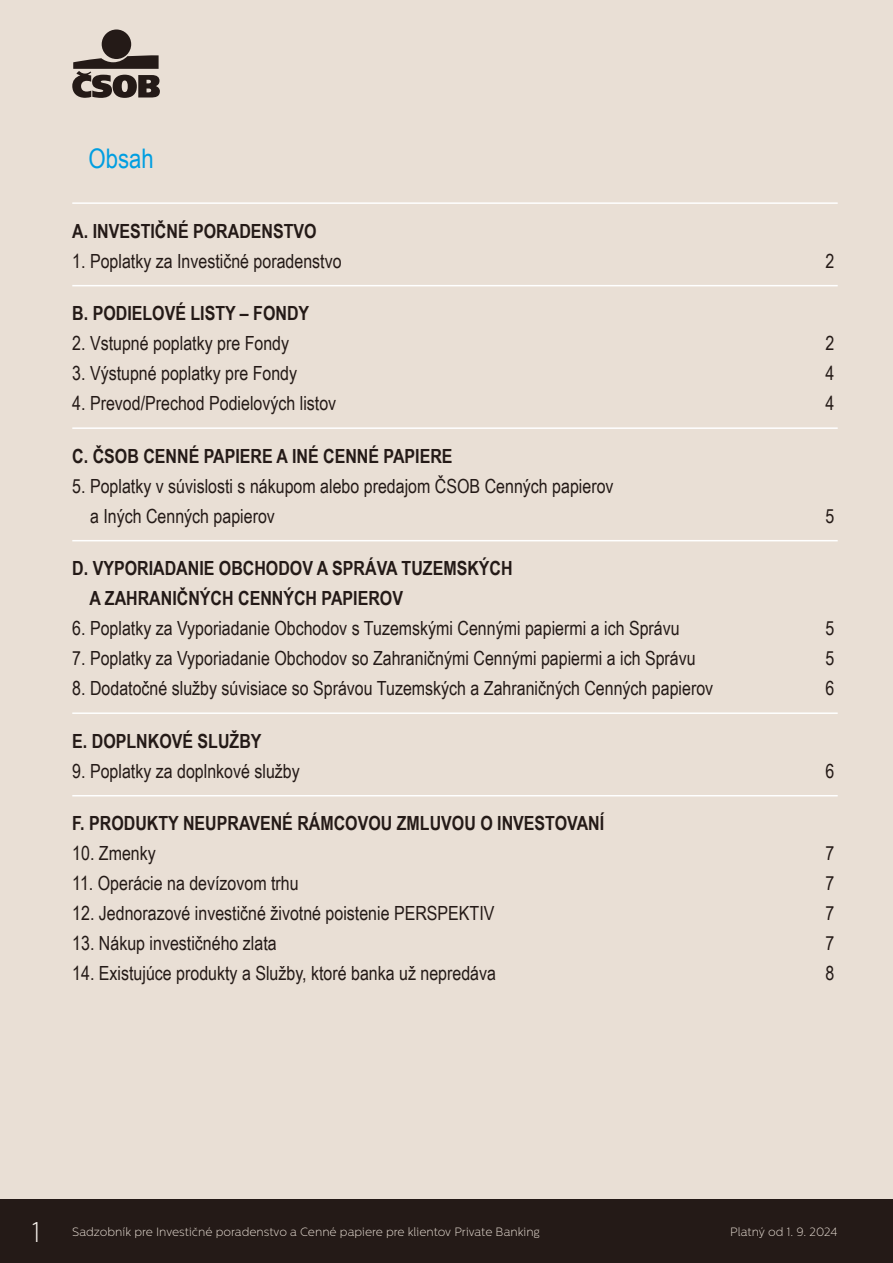
<style>
.page{position:relative;width:893px;height:1263px;background:#e9dfd5}
.page>*{position:absolute;margin:0;border:0;box-sizing:border-box;transform-origin:0 0}
.t1{font:200 28.5px "Centrale Sans";color:#f4efea}
.t2{font:27px "Arial Narrow";color:#009ee1}
.t3{font:19.5px/30px "Arial Narrow";color:#241a17}
.t4{font:700 19.5px/30px "Arial Narrow";color:#241a17}
.t5{font:200 12px "Centrale Sans";color:#e9dfd5}
</style>
<div class="page">
<div style="left:0;top:1199px;width:893px;height:64px;background:#241a17"></div>
<div style="left:102px;top:30px;width:29px;height:29px;background:#241a17;border-radius:50%"></div>
<svg style="left:72px;top:55px;width:88px;height:43px"></svg>
<hr style="left:72px;top:202px;width:766px;height:2px;background:#fff">
<hr style="left:72px;top:285px;width:766px;height:1px;background:#fff">
<hr style="left:72px;top:427px;width:766px;height:2px;background:#fff">
<hr style="left:72px;top:540px;width:766px;height:1px;background:#fff">
<hr style="left:72px;top:712px;width:766px;height:2px;background:#fff">
<hr style="left:72px;top:795px;width:766px;height:1px;background:#fff">
<h2 class="t2" style="left:89px;top:139px;width:67px">Obsah</h2>
<p class="t4" style="left:72px;top:215px;width:246px">A. INVESTIČNÉ PORADENSTVO</p>
<p class="t3" style="left:72px;top:245px;width:271px">1. Poplatky za Investičné poradenstvo</p>
<p class="t3" style="left:825px;top:245px;width:10px">2</p>
<p class="t4" style="left:72px;top:298px;width:238px">B. PODIELOVÉ LISTY – FONDY</p>
<p class="t3" style="left:72px;top:328px;width:218px">2. Vstupné poplatky pre Fondy</p>
<p class="t3" style="left:825px;top:328px;width:10px">2</p>
<p class="t3" style="left:72px;top:358px;width:226px">3. Výstupné poplatky pre Fondy</p>
<p class="t3" style="left:825px;top:358px;width:10px">4</p>
<p class="t3" style="left:72px;top:388px;width:265px">4. Prevod/Prechod Podielových listov</p>
<p class="t3" style="left:825px;top:388px;width:10px">4</p>
<p class="t4" style="left:72px;top:440px;width:382px">C. ČSOB CENNÉ PAPIERE A INÉ CENNÉ PAPIERE</p>
<p class="t3" style="left:90px;top:470px;width:525px;text-indent:-18px">5. Poplatky v súvislosti s nákupom alebo predajom ČSOB Cenných papierov a Iných Cenných papierov</p>
<p class="t3" style="left:825px;top:500px;width:10px">5</p>
<p class="t4" style="left:89px;top:552px;width:425px;text-indent:-17px">D. VYPORIADANIE OBCHODOV A SPRÁVA TUZEMSKÝCH<br>A ZAHRANIČNÝCH CENNÝCH PAPIEROV</p>
<p class="t3" style="left:72px;top:613px;width:609px">6. Poplatky za Vyporiadanie Obchodov s Tuzemskými Cennými papiermi a ich Správu</p>
<p class="t3" style="left:825px;top:613px;width:10px">5</p>
<p class="t3" style="left:72px;top:643px;width:625px">7. Poplatky za Vyporiadanie Obchodov so Zahraničnými Cennými papiermi a ich Správu</p>
<p class="t3" style="left:825px;top:643px;width:10px">5</p>
<p class="t3" style="left:72px;top:673px;width:642px">8. Dodatočné služby súvisiace so Správou Tuzemských a Zahraničných Cenných papierov</p>
<p class="t3" style="left:825px;top:673px;width:10px">6</p>
<p class="t4" style="left:72px;top:725px;width:191px">E. DOPLNKOVÉ SLUŽBY</p>
<p class="t3" style="left:72px;top:755px;width:229px">9. Poplatky za doplnkové služby</p>
<p class="t3" style="left:825px;top:755px;width:10px">6</p>
<p class="t4" style="left:72px;top:807px;width:533px">F. PRODUKTY NEUPRAVENÉ RÁMCOVOU ZMLUVOU O INVESTOVANÍ</p>
<p class="t3" style="left:72px;top:838px;width:85px">10. Zmenky</p>
<p class="t3" style="left:825px;top:838px;width:10px">7</p>
<p class="t3" style="left:72px;top:868px;width:228px">11. Operácie na devízovom trhu</p>
<p class="t3" style="left:825px;top:868px;width:10px">7</p>
<p class="t3" style="left:72px;top:898px;width:424px">12. Jednorazové investičné životné poistenie PERSPEKTIV</p>
<p class="t3" style="left:825px;top:898px;width:10px">7</p>
<p class="t3" style="left:72px;top:928px;width:206px">13. Nákup investičného zlata</p>
<p class="t3" style="left:825px;top:928px;width:10px">7</p>
<p class="t3" style="left:72px;top:958px;width:425px">14. Existujúce produkty a Služby, ktoré banka už nepredáva</p>
<p class="t3" style="left:825px;top:958px;width:10px">8</p>
<h1 class="t1" style="left:32px;top:1216px;width:10px">1</h1>
<p class="t5" style="left:72px;top:1225px;width:469px">Sadzobník pre Investičné poradenstvo a Cenné papiere pre klientov Private Banking</p>
<p class="t5" style="left:730px;top:1225px;width:109px">Platný od 1. 9. 2024</p>
</div>
